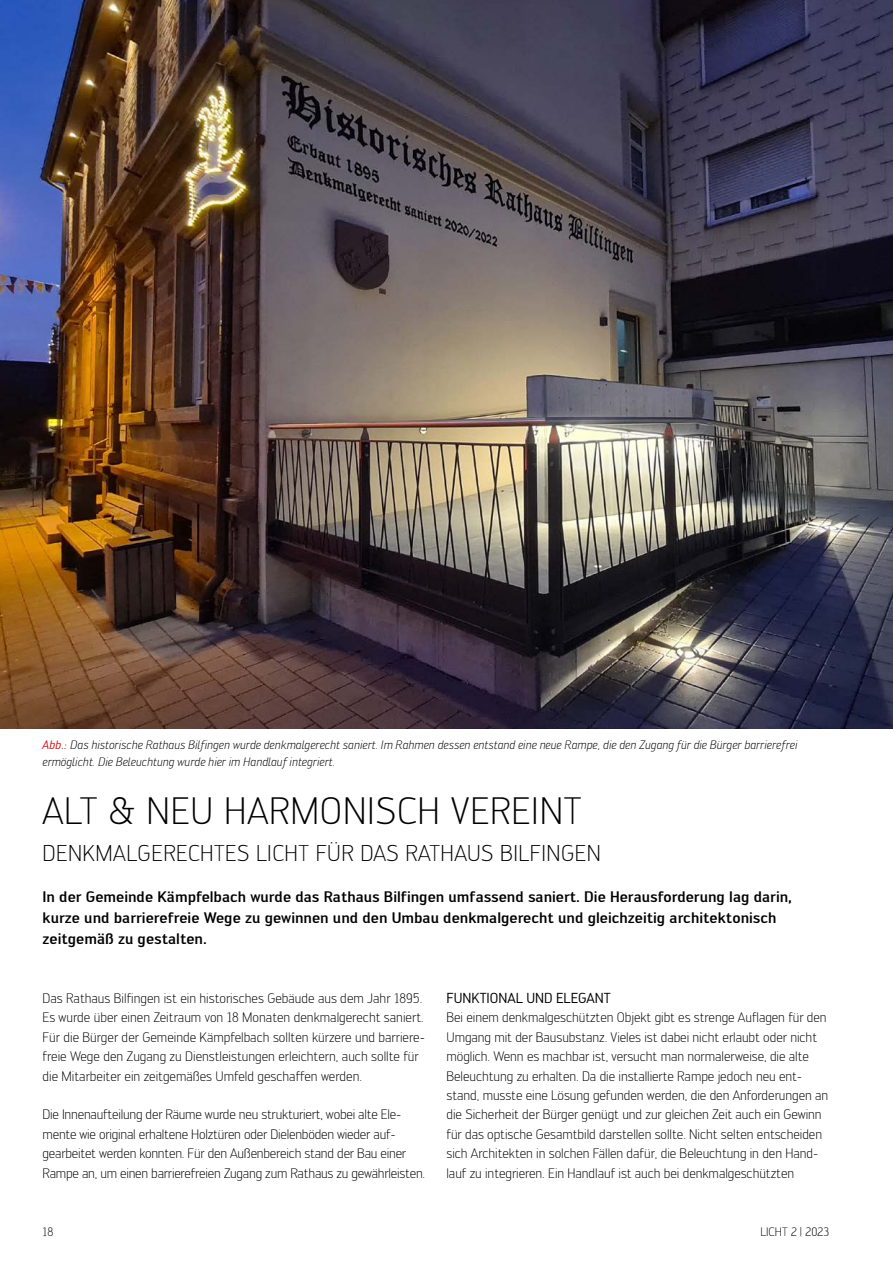
<style>
.page{position:relative;width:893px;height:1263px;background:#fff}
.page>*{position:absolute;margin:0;border:0;box-sizing:border-box;transform-origin:0 0}
.t1{font:300 37.5px "Engel";letter-spacing:.02em;color:#000}
.t2{font:300 22.5px "Engel";letter-spacing:.02em;color:#000}
.t3{font:500 15px/21px "Engel";color:#000}
.t4{font:14.25px "Engel";color:#000}
.t5{font:300 13.5px/19.5px "Engel";letter-spacing:-.005em;color:#000}
.t6{font:italic 300 12px/16.8px "Engel";color:#000}
.t7{font:300 12px "Engel";color:#000}
.s1{font-weight:400;color:#cc1216}
</style>
<div class="page">
<img style="left:0;top:0;width:893px;height:728px">
<p class="t6" style="left:43px;top:737px;width:756px"><span class="s1">Abb.:</span> Das historische Rathaus Bilfingen wurde denkmalgerecht saniert. Im Rahmen dessen entstand eine neue Rampe, die den Zugang für die Bürger barrierefrei ermöglicht. Die Beleuchtung wurde hier im Handlauf integriert.</p>
<h1 class="t1" style="left:43px;top:789px;width:541px">ALT &amp; NEU HARMONISCH VEREINT</h1>
<h2 class="t2" style="left:43px;top:841px;width:557px">DENKMALG ERECHTES LICHT FÜR DAS RATHAUS BILFING EN</h2>
<p class="t3" style="left:43px;top:886px;width:751px">In der Gemeinde Kämpfelbach wurde das Rathaus Bilfingen umfassend saniert. Die Herausforderung lag darin, kurze und barrierefreie Wege zu gewinnen und den Umbau denkmalgerecht und gleichzeitig architektonisch zeitgemäß zu gestalten.</p>
<p class="t5" style="left:43px;top:988px;width:384px">Das Rathaus Bilfingen ist ein historisches Gebäude aus dem Jahr 1895.<br>Es wurde über einen Zeitraum von 18 Monaten denkmalgerecht saniert.<br>Für die Bürger der Gemeinde Kämpfelbach sollten kürzere und barriere&shy;freie Wege den Zugang zu Dienstleistungen erleichtern, auch sollte für die Mitarbeiter ein zeitgemäßes Umfeld geschaffen werden.</p>
<p class="t5" style="left:43px;top:1105px;width:384px">Die Innenaufteilung der Räume wurde neu strukturiert, wobei alte Ele&shy;mente wie original erhaltene Holztüren oder Dielenböden wieder auf&shy;gearbeitet werden konnten. Für den Außenbereich stand der Bau einer Rampe an, um einen barrierefreien Zugang zum Rathaus zu gewährleisten.</p>
<p class="t4" style="left:446px;top:989px;width:166px">FUNKTIONAL UND ELEGANT</p>
<p class="t5" style="left:446px;top:1007px;width:383px">Bei einem denkmalgeschützten Objekt gibt es strenge Auflagen für den Umgang mit der Bausubstanz. Vieles ist dabei nicht erlaubt oder nicht möglich. Wenn es machbar ist, versucht man normalerweise, die alte Beleuchtung zu erhalten. Da die installierte Rampe jedoch neu ent&shy;stand, musste eine Lösung gefunden werden, die den Anforderungen an die Sicherheit der Bürger genügt und zur gleichen Zeit auch ein Gewinn für das optische Gesamtbild darstellen sollte. Nicht selten entscheiden sich Architekten in solchen Fällen dafür, die Beleuchtung in den Hand&shy;lauf zu integrieren. Ein Handlauf ist auch bei denkmalgeschützten</p>
<p class="t7" style="left:43px;top:1225px;width:12px">18</p>
<p class="t7" style="left:760px;top:1225px;width:70px">LICHT 2 | 2023</p>
</div>
